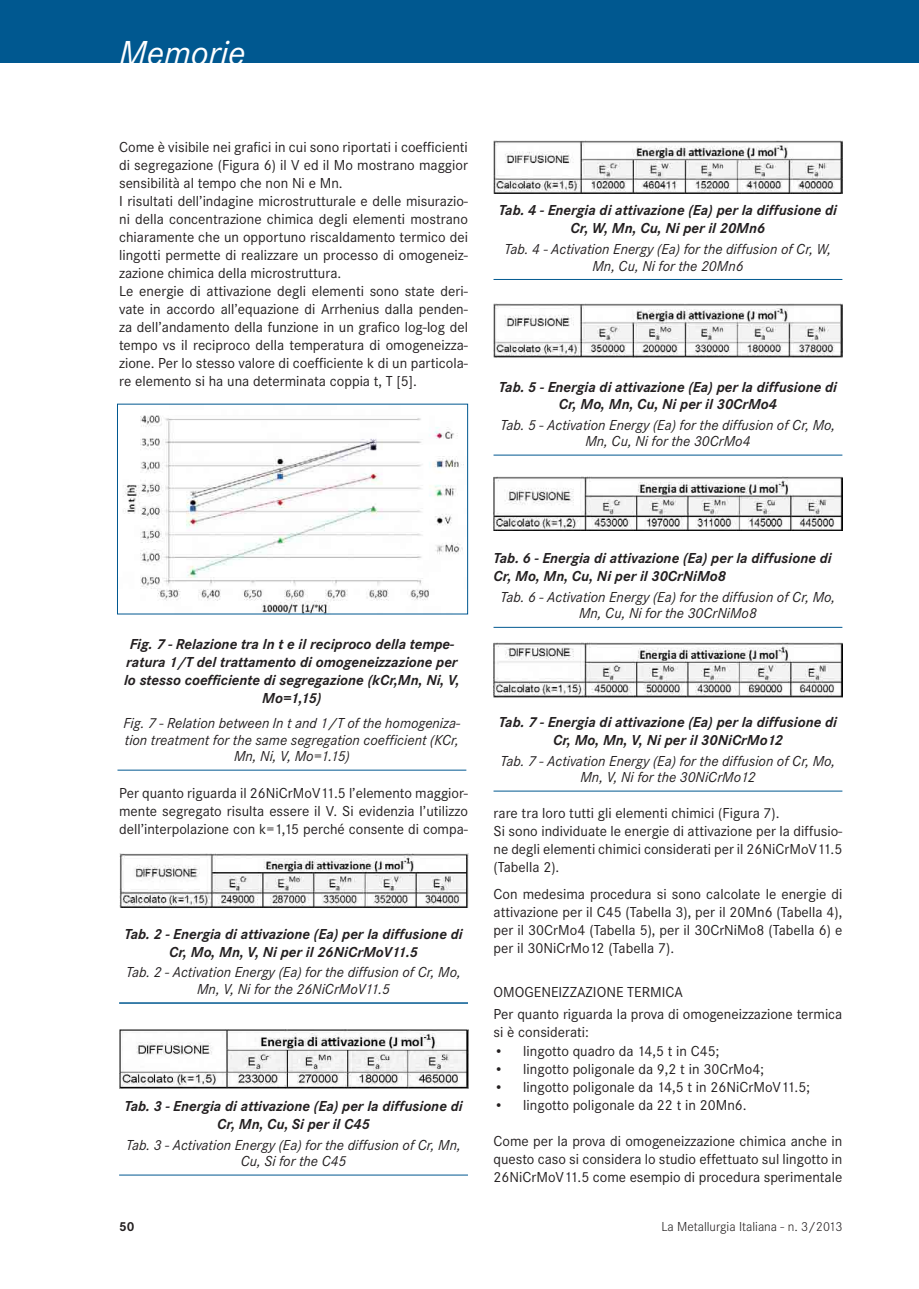
<style>
.page{position:relative;width:919px;height:1289px;background:#fff}
.page>*{position:absolute;margin:0;border:0;box-sizing:border-box;transform-origin:0 0}
.t1{font:italic 36px "Corporate S";color:#fff}
.Normale1{font:15px/18px "Corporate S";color:#231f20;text-align:justify}
.Normale{font:italic 15px/16.5px "Corporate S";color:#231f20;text-align:center}
.Didascalia{font:italic 700 15px/18px "Corporate S";color:#231f20;text-align:center}
.Normale-2{font:15px/18px "Corporate S";color:#231f20;text-align:justify}
.Testo_normale{font:15px/18px "Corporate S";color:#231f20;text-align:justify}
.Normale-3{font:italic 700 15px/16.5px "Corporate S";color:#231f20;text-align:center}
.t2{font:300 13.5px "Corporate S";color:#231f20}
.t3{font:700 13.5px "Corporate S";color:#231f20}
.s1{font-family:"Times New Roman"}
</style>
<div class="page">
<div style="left:0;top:0;width:906px;height:62px;background:#005890"></div>
<div style="left:906px;top:0;width:12px;height:62px;background:#005890"></div>
<img style="left:123px;top:415px;width:341px;height:197px">
<div style="left:117px;top:404px;width:351px;height:210px;border:1px solid #005890"></div>
<hr style="left:117px;top:769px;width:349px;height:1px;background:#005890">
<hr style="left:119px;top:1002px;width:349px;height:1px;background:#005890">
<hr style="left:119px;top:1174px;width:349px;height:1px;background:#005890">
<img style="left:119px;top:853px;width:349px;height:54px">
<img style="left:119px;top:1029px;width:349px;height:59px">
<img style="left:493px;top:140px;width:349px;height:54px">
<hr style="left:493px;top:279px;width:349px;height:1px;background:#005890">
<img style="left:493px;top:303px;width:349px;height:54px">
<hr style="left:493px;top:455px;width:349px;height:1px;background:#005890">
<img style="left:493px;top:476px;width:349px;height:54px">
<hr style="left:493px;top:627px;width:349px;height:1px;background:#005890">
<img style="left:493px;top:642px;width:349px;height:55px">
<hr style="left:493px;top:790px;width:349px;height:1px;background:#005890">
<h1 class="t1" style="left:119px;top:33px;width:128px">Memorie</h1>
<p class="Normale-2" style="left:119px;top:138px;width:350px">Come è visibile nei grafici in cui sono riportati i coefficienti di segregazione (Figura 6) il V ed il M o mostrano maggior sensibilità al tempo che non N i e M n.</p>
<p class="Normale1" style="left:119px;top:192px;width:350px">I risultati dell’indagine microstrutturale e delle misurazio&shy;ni della concentrazione chimica degli elementi mostrano chiaramente che un opportuno riscaldamento termico dei lingotti permette di realizzare un processo di omogeneiz&shy;zazione chimica della microstruttura.</p>
<p class="Normale1" style="left:119px;top:282px;width:350px">Le energie di attivazione degli elementi sono state deri&shy;vate in accordo all’equazione di Arrhenius dalla penden&shy;za dell’andamento della funzione in un grafico log-log del tempo vs il reciproco della temperatura di omogeneizza&shy;zione. Per lo stesso valore di coefficiente k di un particola&shy;re elemento si ha una determinata coppia t, T [5].</p>
<p class="Didascalia" style="left:499px;top:201px;width:339px">Tab. 4 - Energia di attivazione (Ea) per la diffusione di<br>Cr, W, Mn, Cu, Ni per il 20Mn6</p>
<p class="Normale" style="left:504px;top:241px;width:328px">Tab. 4 - Activation Energy (Ea) for the diffusion of Cr, W,<br>Mn, Cu, Ni for the 20Mn6</p>
<p class="Normale-3" style="left:499px;top:379px;width:339px">Tab. 5 - Energia di attivazione (Ea) per la diffusione di<br>Cr, Mo, Mn, Cu, Ni per il 30CrMo4</p>
<p class="Normale" style="left:500px;top:416px;width:336px">Tab. 5 - Activation Energy (Ea) for the diffusion of Cr, Mo,<br>Mn, Cu, Ni for the 30CrMo4</p>
<p class="Didascalia" style="left:124px;top:635px;width:337px">Fig. 7 - Relazione tra ln t e il reciproco della tempe&shy;ratura 1/T del trattamento di omogeneizzazione per lo stesso coefficiente di segregazione (kCr,Mn, Ni, V, Mo=1,15)</p>
<p class="Normale" style="left:123px;top:715px;width:338px">Fig. 7 - Relation between ln t and 1/T of the homogeniza&shy;tion treatment for the same segregation coefficient (KCr,<br>Mn, Ni, V, Mo=1.15)</p>
<p class="Testo_normale" style="left:119px;top:784px;width:350px">Per quanto riguarda il 26N iCrMoV11.5 l’elemento maggior&shy;mente segregato risulta essere il V. Si evidenzia l’utilizzo dell’interpolazione con k=1,15 perché consente di compa-</p>
<p class="Didascalia" style="left:124px;top:924px;width:339px">Tab. 2 - Energia di attivazione (Ea) per la diffusione di<br>Cr, Mo, Mn, V, Ni per il 26NiCrMoV11.5</p>
<p class="Normale" style="left:126px;top:964px;width:336px">Tab. 2 - Activation Energy (Ea) for the diffusion of Cr, Mo,<br>Mn, V, Ni for the 26NiCrMoV11.5</p>
<p class="Didascalia" style="left:124px;top:1097px;width:339px">Tab. 3 - Energia di attivazione (Ea) per la diffusione di<br>Cr, Mn, Cu, Si per il C45</p>
<p class="Normale" style="left:126px;top:1136px;width:336px">Tab. 3 - Activation Energy (Ea) for the diffusion of Cr, Mn,<br>Cu, Si for the C45</p>
<p class="Didascalia" style="left:493px;top:549px;width:339px;text-align:left">Tab. 6 - Energia di attivazione (Ea) per la diffusione di<br>Cr, Mo, Mn, Cu, Ni per il 30CrNiMo8</p>
<p class="Normale" style="left:500px;top:589px;width:336px">Tab. 6 - Activation Energy (Ea) for the diffusion of Cr, Mo,<br>Mn, Cu, Ni for the 30CrNiMo8</p>
<p class="Didascalia" style="left:499px;top:713px;width:339px">Tab. 7 - Energia di attivazione (Ea) per la diffusione di<br>Cr, Mo, Mn, V, Ni per il 30NiCrMo12</p>
<p class="Normale" style="left:500px;top:752px;width:336px">Tab. 7 - Activation Energy (Ea) for the diffusion of Cr, Mo,<br>Mn, V, Ni for the 30NiCrMo12</p>
<p class="Testo_normale" style="left:493px;top:804px;width:287px">rare tra loro tutti gli elementi chimici (Figura 7).</p>
<p class="Normale-2" style="left:493px;top:822px;width:350px">Si sono individuate le energie di attivazione per la diffusio&shy;ne degli elementi chimici considerati per il 26N iCrMoV11.5 (Tabella 2).</p>
<p class="Normale-2" style="left:493px;top:884px;width:350px">Con medesima procedura si sono calcolate le energie di attivazione per il C45 (Tabella 3), per il 20M n6 (Tabella 4), per il 30CrMo4 (Tabella 5), per il 30CrN iMo8 (Tabella 6) e per il 30NiCrMo12 (Tabella 7).</p>
<p class="Normale1" style="left:493px;top:983px;width:191px">Omogeneizzazione Termica</p>
<p class="Normale1" style="left:493px;top:1005px;width:350px">Per quanto riguarda la prova di omogeneizzazione termica si è considerati:</p>
<p class="Normale1" style="left:496px;top:1041px;width:225px"><span class="s1">•</span> lingotto quadro da 14,5 t in C45;</p>
<p class="Normale1" style="left:496px;top:1059px;width:269px"><span class="s1">•</span> lingotto poligonale da 9,2 t in 30CrMo4;</p>
<p class="Normale1" style="left:496px;top:1077px;width:315px"><span class="s1">•</span> lingotto poligonale da 14,5 t in 26NiCrMoV11.5;</p>
<p class="Normale1" style="left:496px;top:1095px;width:252px"><span class="s1">•</span> lingotto poligonale da 22 t in 20Mn6.</p>
<p class="Normale1" style="left:493px;top:1131px;width:350px">Come per la prova di omogeneizzazione chimica anche in questo caso si considera lo studio effettuato sul lingotto in 26N iCrMoV11.5 come esempio di procedura sperimentale</p>
<p class="t3" style="left:119px;top:1218px;width:17px">50</p>
<p class="t2" style="left:661px;top:1218px;width:182px">La Metallurgia Italiana - n. 3/2013</p>
</div>
